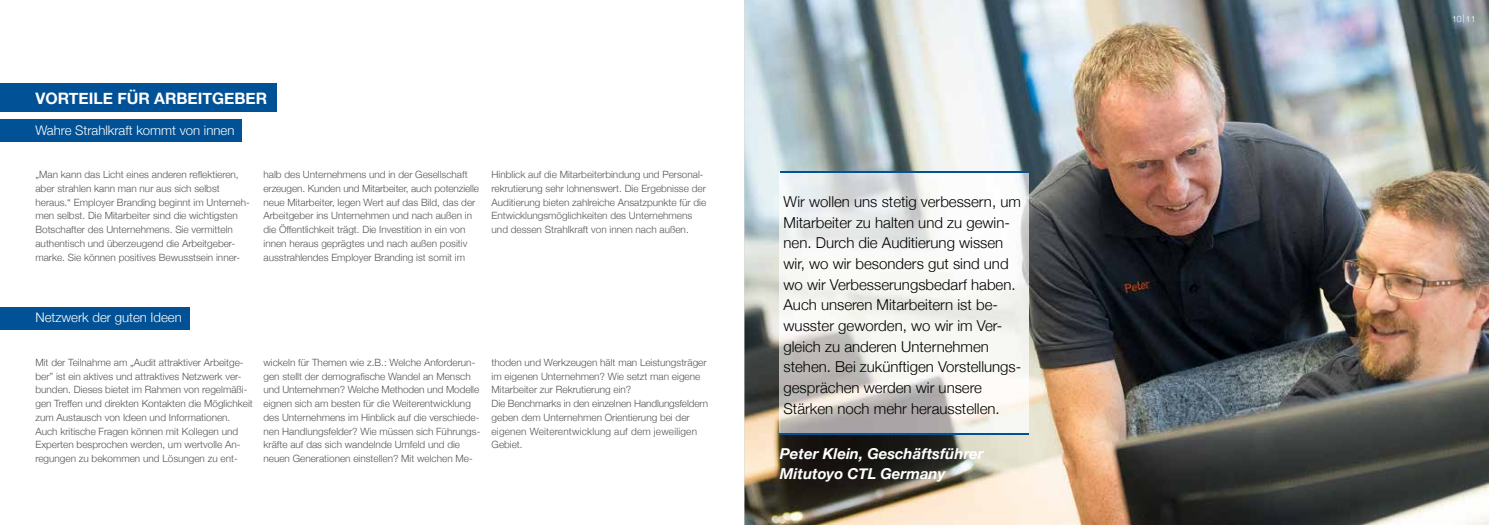
<style>
.page{position:relative;width:1489px;height:525px;background:#fff}
.page>*{position:absolute;margin:0;border:0;box-sizing:border-box;transform-origin:0 0}
.t1{font:700 15.75px "Helvetica Neue";color:#fff}
.t2{font:300 15px/20.6px "Helvetica Neue";color:#000}
.t3{font:italic 700 15px/20.6px "Helvetica Neue";color:#fff}
.t4{font:300 13.12px "Helvetica Neue";color:#fff}
.t5{font:300 10px/13.8px "Helvetica Neue";color:#565655}
.t6{font:300 8.75px "Helvetica Neue";color:#fff}
</style>
<div class="page">
<img style="left:744px;top:0;width:744px;height:524px">
<div style="left:0;top:306px;width:190px;height:23px;background:#005195"></div>
<div style="left:0;top:83px;width:276px;height:29px;background:#005195"></div>
<div style="left:0;top:119px;width:242px;height:23px;background:#005195"></div>
<img style="left:780px;top:173px;width:248px;height:259px">
<hr style="left:780px;top:171px;width:248px;height:2px;background:#005195">
<hr style="left:780px;top:432px;width:248px;height:2px;background:#005195">
<h1 class="t1" style="left:35px;top:84px;width:233px">VORTEILE FÜR ARBEITGEBER</h1>
<h3 class="t4" style="left:35px;top:119px;width:200px">Wahre Strahlkraft kommt von innen</h3>
<p class="t5" style="left:35px;top:167px;width:216px">„Man kann das Licht eines anderen reflektieren, aber strahlen kann man nur aus sich selbst heraus.“ Employer Branding beginnt im Unterneh&shy;men selbst. Die Mitarbeiter sind die wichtigsten Botschafter des Unternehmens. Sie vermitteln authentisch und überzeugend die Arbeitgeber&shy;marke. Sie können positives Bewusstsein inner-</p>
<p class="t5" style="left:263px;top:167px;width:217px">halb des Unternehmens und in der Gesellschaft erzeugen. Kunden und Mitarbeiter, auch potenzielle neue Mitarbeiter, legen Wert auf das Bild, das der Arbeitgeber ins Unternehmen und nach außen in die Öffentlichkeit trägt. Die Investition in ein von innen heraus geprägtes und nach außen positiv ausstrahlendes Employer Branding ist somit im</p>
<p class="t5" style="left:491px;top:167px;width:216px">Hinblick auf die Mitarbeiterbindung und Personal&shy;rekrutierung sehr lohnenswert. Die Ergebnisse der Auditierung bieten zahlreiche Ansatzpunkte für die Entwicklungsmöglichkeiten des Unternehmens und dessen Strahlkraft von innen nach außen.</p>
<h3 class="t4" style="left:35px;top:307px;width:148px">Netzwerk der guten Ideen</h3>
<p class="t5" style="left:35px;top:354px;width:219px">Mit der Teilnahme am „Audit attraktiver Arbeitge&shy;ber” ist ein aktives und attraktives Netzwerk ver&shy;bunden. Dieses bietet im Rahmen von regelmäßi&shy;gen Treffen und direkten Kontakten die Möglichkeit zum Austausch von Ideen und Informationen.<br>Auch kritische Fragen können mit Kollegen und Experten besprochen werden, um wertvolle An&shy;regungen zu bekommen und Lösungen zu ent-</p>
<p class="t5" style="left:263px;top:354px;width:218px">wickeln für Themen wie z.B.: Welche Anforderun&shy;gen stellt der demografische Wandel an Mensch und Unternehmen? Welche Methoden und Modelle eignen sich am besten für die Weiterentwicklung des Unternehmens im Hinblick auf die verschiede&shy;nen Handlungsfelder? Wie müssen sich Führungs&shy;kräfte auf das sich wandelnde Umfeld und die neuen Generationen einstellen? Mit welchen Me-</p>
<p class="t5" style="left:491px;top:354px;width:218px">thoden und Werkzeugen hält man Leistungsträger im eigenen Unternehmen? Wie setzt man eigene Mitarbeiter zur Rekrutierung ein?<br>Die Benchmarks in den einzelnen Handlungsfeldern geben dem Unternehmen Orientierung bei der eigenen Weiterentwicklung auf dem jeweiligen Gebiet.</p>
<p class="t2" style="left:783px;top:190px;width:239px">Wir wollen uns stetig verbessern, um Mitarbeiter zu halten und zu gewin&shy;nen. Durch die Auditierung wissen wir, wo wir besonders gut sind und wo wir Verbesserungsbedarf haben.<br>Auch unseren Mitarbeitern ist be&shy;wusster geworden, wo wir im Ver&shy;gleich zu anderen Unternehmen stehen. Bei zukünftigen Vorstellungs&shy;gesprächen werden wir unsere Stärken noch mehr herausstellen.</p>
<h2 class="t3" style="left:780px;top:442px;width:205px">Peter Klein, Geschäftsführer<br>Mitutoyo CTL Germany</h2>
<p class="t6" style="left:1451px;top:12px;width:25px">10 | 11</p>
</div>
